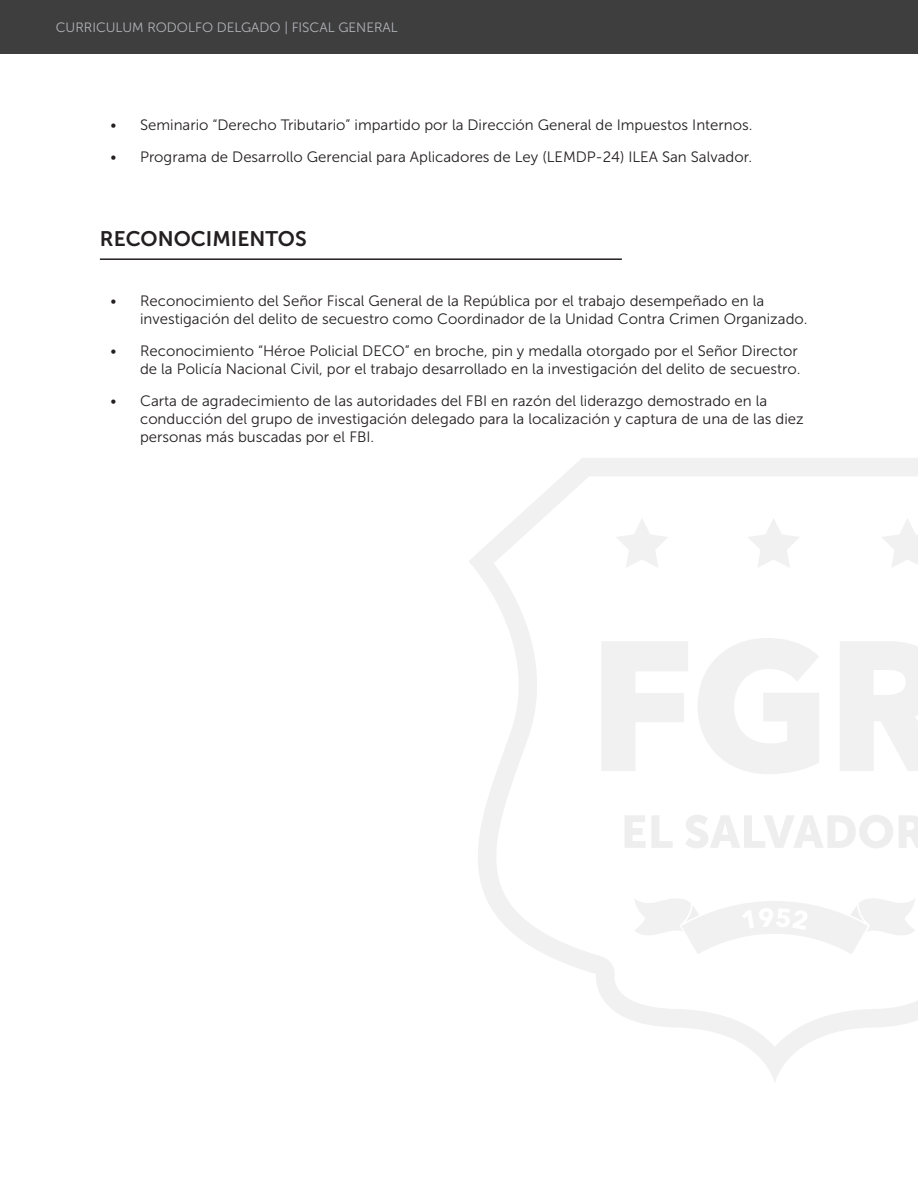
<style>
.page{position:relative;width:918px;height:1188px;background:#fff}
.page>*{position:absolute;margin:0;border:0;box-sizing:border-box;transform-origin:0 0}
.t1{font:21px "Museo Sans 700";color:#231f20}
.t2{font:15px/18px "Museo Sans 300";color:#231f20}
.t3{font:13.5px "Museo Sans 300";color:#b2b3b7}
</style>
<div class="page">
<div style="left:0;top:0;width:918px;height:54px;background:#3e3e3f"></div>
<svg style="left:469px;top:458px;width:449px;height:624px"></svg>
<svg style="left:634px;top:897px;width:281px;height:57px"></svg>
<svg style="left:625px;top:815px;width:48px;height:33px"></svg>
<svg style="left:685px;top:815px;width:208px;height:33px"></svg>
<svg style="left:899px;top:815px;width:19px;height:33px"></svg>
<svg style="left:601px;top:641px;width:87px;height:130px"></svg>
<svg style="left:698px;top:638px;width:121px;height:136px"></svg>
<svg style="left:840px;top:641px;width:78px;height:130px"></svg>
<svg style="left:616px;top:518px;width:53px;height:50px"></svg>
<svg style="left:747px;top:518px;width:53px;height:50px"></svg>
<svg style="left:881px;top:518px;width:37px;height:50px"></svg>
<hr style="left:100px;top:258px;width:522px;height:2px;background:#231f20">
<p class="t3" style="left:56px;top:20px;width:344px">CURRICULUM RODOLFO DELGADO | FISCAL GENERAL</p>
<p class="t2" style="left:110px;top:116px;width:8px">•</p>
<p class="t2" style="left:140px;top:116px;width:614px">Seminario “Derecho Tributario” impartido por la Dirección General de Impuestos Internos.</p>
<p class="t2" style="left:110px;top:148px;width:8px">•</p>
<p class="t2" style="left:140px;top:148px;width:614px">Programa de Desarrollo Gerencial para Aplicadores de Ley (LEMDP-24) ILEA San Salvador.</p>
<p class="t1" style="left:100px;top:227px;width:208px">RECONOCIMIENTOS</p>
<p class="t2" style="left:110px;top:292px;width:8px">•</p>
<p class="t2" style="left:140px;top:292px;width:669px">Reconocimiento del Señor Fiscal General de la República por el trabajo desempeñado en la investigación del delito de secuestro como Coordinador de la Unidad Contra Crimen Organizado.</p>
<p class="t2" style="left:110px;top:342px;width:8px">•</p>
<p class="t2" style="left:140px;top:342px;width:662px">Reconocimiento “Héroe Policial DECO” en broche, pin y medalla otorgado por el Señor Director de la Policía Nacional Civil, por el trabajo desarrollado en la investigación del delito de secuestro.</p>
<p class="t2" style="left:110px;top:392px;width:8px">•</p>
<p class="t2" style="left:140px;top:392px;width:665px">Carta de agradecimiento de las autoridades del FBI en razón del liderazgo demostrado en la conducción del grupo de investigación delegado para la localización y captura de una de las diez personas más buscadas por el FBI.</p>
</div>
